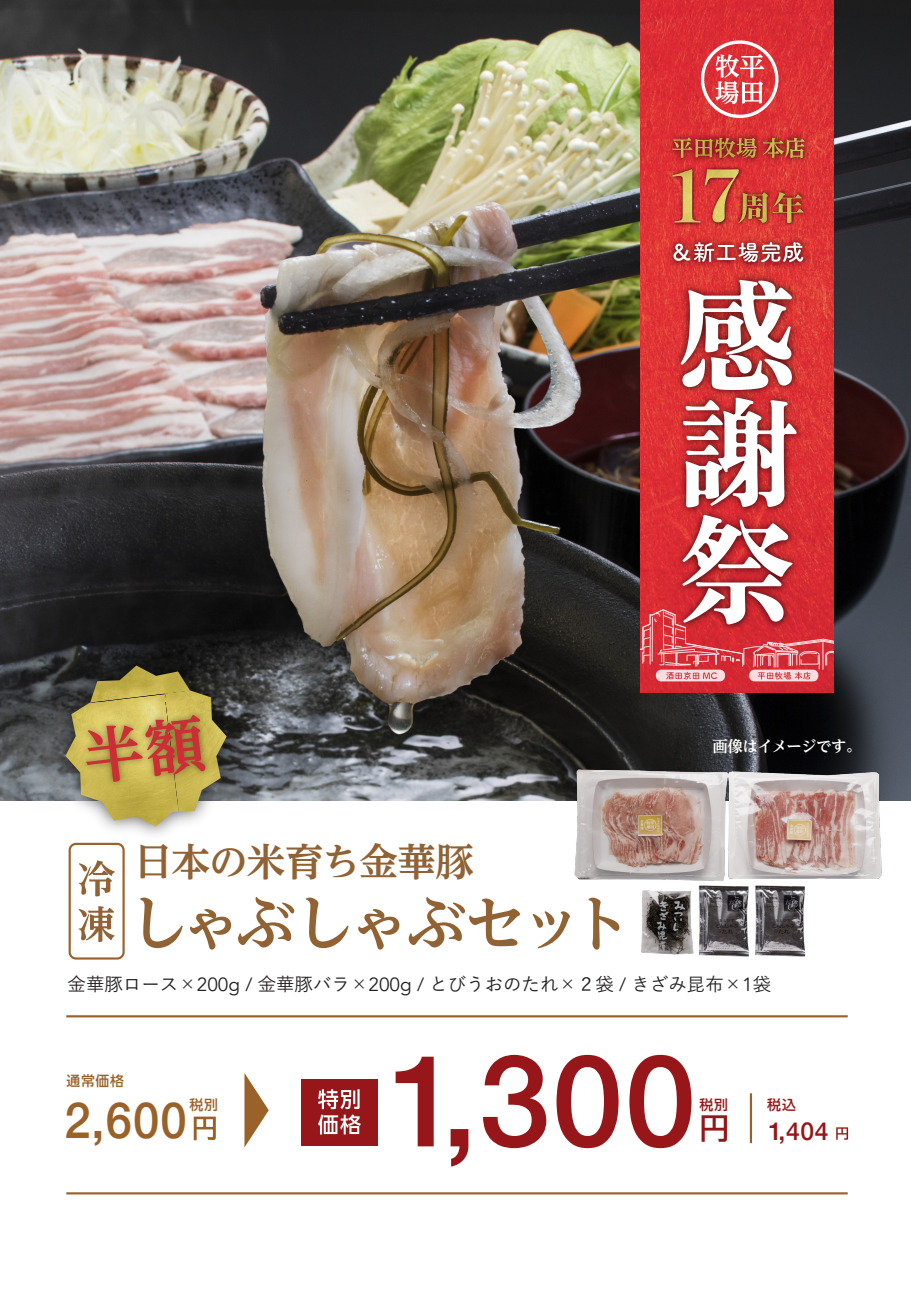
<style>
.page{position:relative;width:911px;height:1290px;background:#fff}
.page>*{position:absolute;margin:0;border:0;box-sizing:border-box;transform-origin:0 0}
.t1{font:500 128.12px "Helvetica Neue";color:#961619}
.t2{font:61.5px "BIZ UD Reimin Bold";letter-spacing:-.095em;color:#916234}
.t3{font:500 49.75px "Helvetica Neue";color:#9a6128;scale:.95 1}
.t4{font:38.38px "BIZ UD Reimin Bold";letter-spacing:-.02em;color:#916234}
.t5{font:500 24.75px "Helvetica Neue";color:#961619}
.t6{font:500 18.5px "Yu Go";color:#231f20}
.t7{font:15.38px "BIZ UD Reimin Bold";letter-spacing:-.03em;color:#fff}
.t8{font:13.88px "BIZ UDP Shin Go Medium";letter-spacing:.06em;color:#9a6128}
.t9{font:13.88px "BIZ UDP Shin Go Medium";color:#961619}
.s1{font-family:"Avenir";font-weight:400;font-size:19px}
</style>
<div class="page">
<img style="left:0;top:0;width:911px;height:800px">
<hr style="left:750px;top:1093px;width:2px;height:50px;background:#9a6128">
<div style="left:301px;top:1079px;width:76px;height:67px;background:#961619"></div>
<svg style="left:318px;top:1089px;width:43px;height:45px"></svg>
<svg style="left:701px;top:1115px;width:26px;height:27px"></svg>
<svg style="left:836px;top:1127px;width:12px;height:13px"></svg>
<svg style="left:194px;top:1116px;width:22px;height:24px"></svg>
<svg style="left:244px;top:1073px;width:25px;height:74px"></svg>
<hr style="left:66px;top:1015px;width:781px;height:2px;background:#9a6128">
<hr style="left:66px;top:1192px;width:781px;height:2px;background:#9a6128">
<img style="left:43px;top:643px;width:206px;height:206px">
<img style="left:569px;top:767px;width:320px;height:190px">
<div style="left:69px;top:843px;width:56px;height:116px;border:2px solid #9a6128;border-radius:6px"></div>
<svg style="left:79px;top:860px;width:36px;height:36px"></svg>
<svg style="left:79px;top:906px;width:35px;height:36px"></svg>
<img style="left:640px;top:0;width:193px;height:692px">
<img style="left:670px;top:271px;width:137px;height:244px">
<svg style="left:680px;top:280px;width:112px;height:110px"></svg>
<svg style="left:683px;top:398px;width:113px;height:109px"></svg>
<svg style="left:701px;top:40px;width:77px;height:78px"></svg>
<img style="left:663px;top:129px;width:150px;height:38px">
<svg style="left:672px;top:138px;width:84px;height:20px;background:#ac5733"></svg>
<svg style="left:763px;top:138px;width:41px;height:20px"></svg>
<img style="left:732px;top:186px;width:77px;height:43px">
<img style="left:667px;top:164px;width:77px;height:64px">
<svg style="left:672px;top:169px;width:131px;height:54px;background:#ce563c"></svg>
<img style="left:664px;top:233px;width:148px;height:38px">
<svg style="left:673px;top:242px;width:130px;height:20px"></svg>
<svg style="left:640px;top:515px;width:193px;height:166px;background:#d8595f"></svg>
<svg style="left:65px;top:665px;width:162px;height:162px;background:#a69b5c"></svg>
<p class="t7" style="left:712px;top:739px;width:150px">画像はイメージです。</p>
<h3 class="t4" style="left:134px;top:842px;width:341px">日本の米育ち金華豚</h3>
<h2 class="t2" style="left:127px;top:892px;width:506px">しゃぶしゃぶセット</h2>
<p class="t6" style="left:68px;top:967px;width:705px">金華豚ロース×<span class="s1">200g /</span> 金華豚バラ×<span class="s1">200g /</span> とびうおのたれ×２袋 <span class="s1">/</span> きざみ昆布×<span class="s1">1</span>袋</p>
<h1 class="t1" style="left:389px;top:998px;width:309px">1,300</h1>
<p class="t8" style="left:67px;top:1074px;width:59px">通常価格</p>
<p class="t8" style="left:189px;top:1097px;width:30px">税別</p>
<p class="t9" style="left:699px;top:1097px;width:30px">税別</p>
<p class="t9" style="left:767px;top:1097px;width:30px">税込</p>
<h3 class="t3" style="left:64px;top:1080px;width:130px">2,600</h3>
<h3 class="t5" style="left:768px;top:1111px;width:62px">1,404</h3>
</div>
